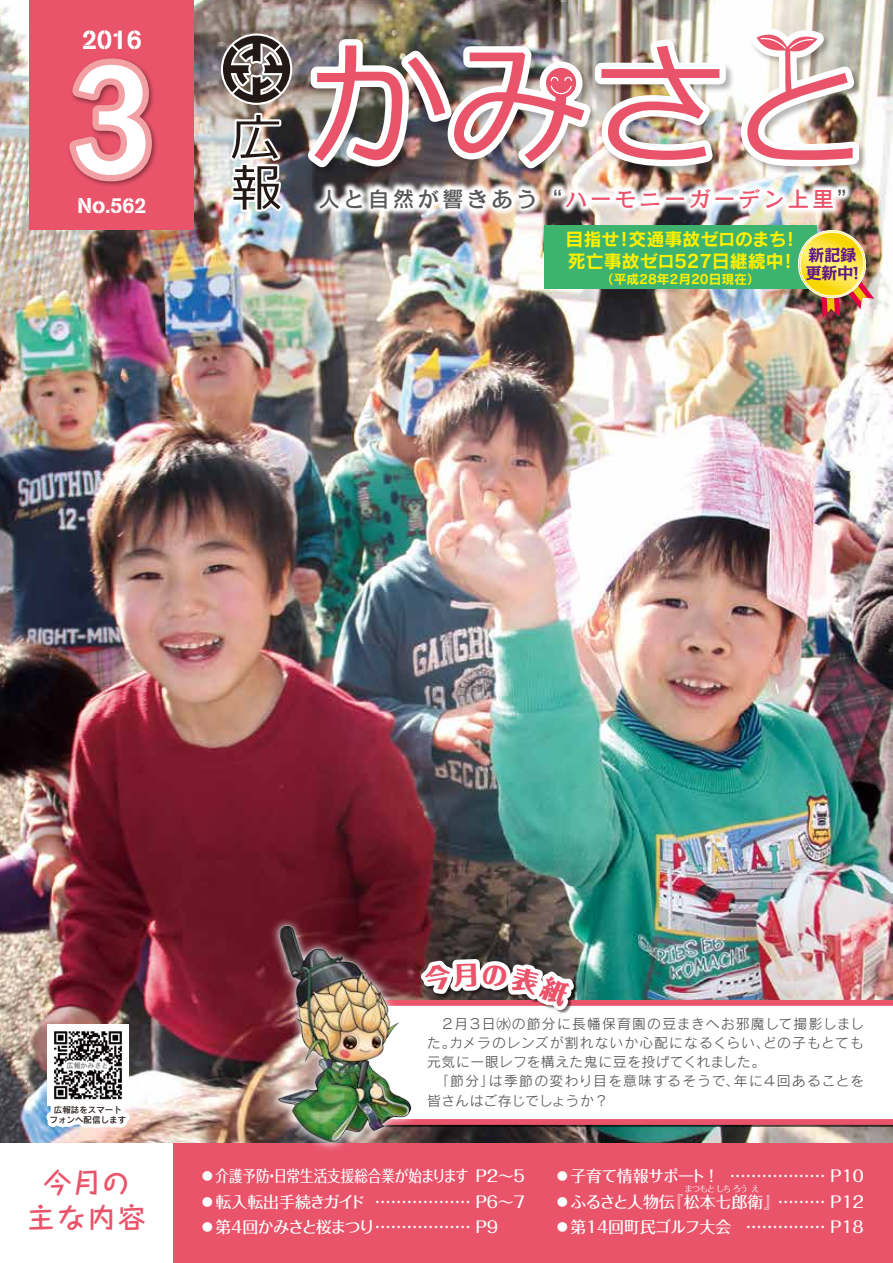
<style>
.page{position:relative;width:893px;height:1263px;background:#fff}
.page>*{position:absolute;margin:0;border:0;box-sizing:border-box;transform-origin:0 0}
.t1{font:500 condensed 159.45px "Franklin Gothic";color:#fff}
.t2{font:50.4px/50.4px "Meiryo";color:#221815}
.t3{font:700 27.6px/34px "Taka Hand Std De";letter-spacing:.09em;color:#e9546b;text-align:center}
.t4{font:26.55px "AG Book Stencil";color:#fff}
.t5{font:21.45px "Rodin Camille Pro DB";letter-spacing:.15em;color:#595757}
.t6{font:21.3px "AG Book Stencil";color:#fff}
.t7{font:18px/21.3px "Rodin Pro N B";color:#fff100}
.t8{font:500 15.9px "Folk Pro";letter-spacing:-.035em;color:#fff}
.t9{font:500 15.9px "Folk Pro";color:#fff}
.t10{font:500 15.9px "Folk Pro";letter-spacing:-.1em;color:#fff}
.t11{font:700 15.9px/18px "Kakumin Pro";color:#601886}
.t12{font:13.8px "Rodin Pro N M";letter-spacing:.09em;color:#595757}
.t13{font:13.8px "Rodin Pro N M";letter-spacing:.075em;color:#595757}
.t14{font:13.8px "Rodin Pro N M";letter-spacing:.03em;color:#595757}
.t15{font:13.8px "Rodin Pro N M";letter-spacing:.01em;color:#595757}
.t16{font:12.75px "Rodin Pro N B";color:#fff100}
.t17{font:8.55px/9.6px "Rodin Pro N DB";color:#221815;text-align:center}
.t18{font:8.55px "Folk Pro";letter-spacing:-.15em;color:#fff}
.s1{color:#e9546b}
</style>
<div class="page">
<img style="left:0;top:0;width:893px;height:1144px">
<div style="left:0;top:1144px;width:893px;height:119px;background:#e9546b"></div>
<svg style="left:664px;top:1000px;width:229px;height:125px"></svg>
<div style="left:30px;top:0;width:164px;height:230px;background:#e9546b"></div>
<img style="left:266px;top:913px;width:156px;height:231px">
<img style="left:739px;top:26px;width:131px;height:100px">
<img style="left:219px;top:27px;width:646px;height:188px">
<img style="left:257px;top:126px;width:636px;height:145px">
<div style="left:0;top:1144px;width:172px;height:119px;background:#fff"></div>
<img style="left:59px;top:230px;width:108px;height:7px">
<svg style="left:68px;top:58px;width:89px;height:128px"></svg>
<img style="left:288px;top:953px;width:376px;height:196px">
<div style="left:544px;top:225px;width:272px;height:64px;background:#3eb370"></div>
<img style="left:794px;top:226px;width:80px;height:92px">
<img style="left:48px;top:1025px;width:80px;height:56px">
<img style="left:35px;top:1081px;width:99px;height:63px">
<svg style="left:411px;top:940px;width:170px;height:209px"></svg>
<h3 class="t4" style="left:82px;top:23px;width:61px">2016</h3>
<h1 class="t1" style="left:73px;top:15px;width:83px">3</h1>
<h3 class="t6" style="left:77px;top:193px;width:71px">No.562</h3>
<h2 class="t2" style="left:231px;top:115px;width:51px">広報</h2>
<h3 class="t5" style="left:319px;top:184px;width:541px">人と自然が響きあう“<span class="s1">ハーモニーガーデン上里</span>”</h3>
<p class="t7" style="left:566px;top:228px;width:236px">目指せ！交通事故ゼロのまち！死亡事故ゼロ527日継続中！</p>
<p class="t16" style="left:601px;top:271px;width:160px">（平成28年2月20日現在）</p>
<p class="t11" style="left:806px;top:244px;width:60px">新記録更新中！</p>
<p class="t17" style="left:50px;top:1105px;width:78px">広報誌をスマートフォンへ配信します</p>
<h3 class="t3" style="left:27px;top:1163px;width:120px">今月の主な内容</h3>
<p class="t12" style="left:427px;top:1015px;width:439px">　２月３日㈬の節分に長幡保育園の豆まきへお邪魔して撮影しまし</p>
<p class="t13" style="left:427px;top:1034px;width:438px">た。カメラのレンズが割れないか心配になるくらい、どの子もとても</p>
<p class="t14" style="left:427px;top:1053px;width:340px">元気に一眼レフを構えた鬼に豆を投げてくれました。</p>
<p class="t12" style="left:435px;top:1072px;width:431px">「節分」は季節の変わり目を意味するそうで、年に４回あることを</p>
<p class="t15" style="left:427px;top:1091px;width:183px">皆さんはご存じでしょうか？</p>
<p class="t9" style="left:200px;top:1163px;width:329px">●介護予防・日常生活支援総合業が始まります Ｐ２～５</p>
<p class="t8" style="left:200px;top:1188px;width:329px">●転入転出手続きガイド ……………… Ｐ６～７</p>
<p class="t10" style="left:200px;top:1214px;width:302px">●第４回かみさと桜まつり……………… Ｐ９</p>
<p class="t8" style="left:554px;top:1163px;width:311px">●子育て情報サポート ！ ……………… Ｐ10</p>
<p class="t9" style="left:554px;top:1188px;width:311px">●ふるさと人物伝『松本七郎衛』……… Ｐ12</p>
<p class="t8" style="left:554px;top:1214px;width:313px">●第14回町民ゴルフ大会 …………… Ｐ１８</p>
<p class="t18" style="left:684px;top:1182px;width:77px">まつもと しちろう え</p>
</div>
